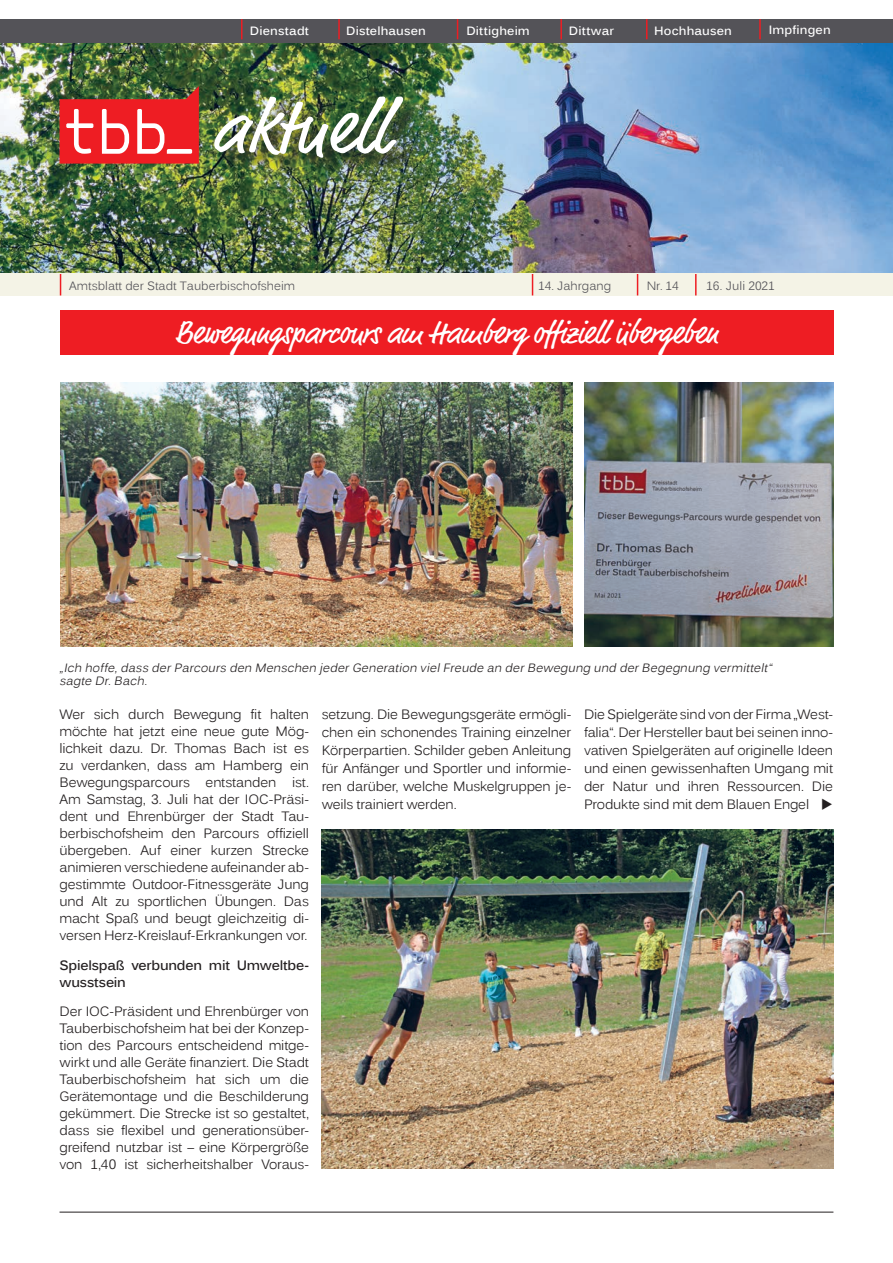
<style>
.page{position:relative;width:893px;height:1263px;background:#fff}
.page>*{position:absolute;margin:0;border:0;box-sizing:border-box;transform-origin:0 0}
.t1{font:76.2px "Market Web";color:#fff}
.t2{font:31.95px "Market Web";letter-spacing:-.02em;color:#fff}
.t3{font:13.5px/17px "Kalinga";letter-spacing:-.015em;color:#231f20;text-align:justify}
.t4{font:700 13.5px/17px "Kalinga";letter-spacing:-.015em;color:#231f20}
.t5{font:italic 12px/13.5px "Kalinga";color:#231f20}
.t6{font:12px "Kalinga";color:#545358}
.t7{font:700 12px "Kalinga";letter-spacing:.015em;color:#fff}
</style>
<div class="page">
<img style="left:0;top:42px;width:893px;height:231px">
<div style="left:0;top:273px;width:893px;height:22px;background:#f4f3e6"></div>
<div style="left:0;top:19px;width:893px;height:23px;background:#545358"></div>
<div style="left:217px;top:100px;width:204px;height:76px;background:#231f20;opacity:.75"></div>
<svg style="left:532px;top:274px;width:1px;height:21px"></svg>
<svg style="left:60px;top:274px;width:1px;height:21px"></svg>
<hr style="left:338px;top:19px;width:2px;height:20px;background:#ee1d23">
<svg style="left:241px;top:19px;width:1px;height:20px"></svg>
<svg style="left:457px;top:19px;width:1px;height:20px"></svg>
<hr style="left:560px;top:19px;width:2px;height:20px;background:#ee1d23">
<svg style="left:646px;top:19px;width:1px;height:20px"></svg>
<hr style="left:759px;top:19px;width:2px;height:20px;background:#ee1d23">
<svg style="left:637px;top:274px;width:1px;height:21px"></svg>
<hr style="left:695px;top:274px;width:2px;height:21px;background:#ee1d23">
<svg style="left:60px;top:86px;width:139px;height:78px;background:#d44744"></svg>
<hr style="left:60px;top:1212px;width:773px;height:1px;background:#231f20">
<div style="left:60px;top:310px;width:773px;height:45px;background:#ee1d23"></div>
<img style="left:584px;top:383px;width:249px;height:263px">
<img style="left:322px;top:829px;width:511px;height:340px">
<img style="left:61px;top:383px;width:511px;height:263px">
<p class="t7" style="left:250px;top:23px;width:61px">Dienstadt</p>
<p class="t7" style="left:346px;top:23px;width:81px">Distelhausen</p>
<p class="t7" style="left:466px;top:23px;width:65px">Dittigheim</p>
<p class="t7" style="left:569px;top:23px;width:47px">Dittwar</p>
<p class="t7" style="left:654px;top:23px;width:79px">Hochhausen</p>
<p class="t7" style="left:769px;top:22px;width:64px">Impfingen</p>
<h1 class="t1" style="left:212px;top:82px;width:179px">aktuell</h1>
<p class="t6" style="left:69px;top:278px;width:227px">Amtsblatt der Stadt Tauberbischofsheim</p>
<p class="t6" style="left:538px;top:278px;width:74px">14. Jahrgang</p>
<p class="t6" style="left:647px;top:278px;width:33px">Nr. 14</p>
<p class="t6" style="left:706px;top:278px;width:70px">16. Juli 2021</p>
<h2 class="t2" style="left:175px;top:314px;width:545px">Bewegungsparcours am Hamberg offiziell übergeben</h2>
<p class="t5" style="left:59px;top:662px;width:717px">„Ich hoffe,dass derParcours den Menschen jederGeneration vielFreude an derBewegung und derBegegnung vermittelt“ sagte Dr.Bach.</p>
<p class="t3" style="left:60px;top:707px;width:251px">Wer sich durch Bewegung fit halten möchte hat jetzt eine neue gute Mög&shy;lichkeit dazu. Dr. Thomas Bach ist es zu verdanken, dass am Hamberg ein Bewegungsparcours entstanden ist.<br>Am Samstag, 3. Juli hat der IOC-Präsi&shy;dent und Ehrenbürger der Stadt Tau&shy;berbischofsheim den Parcours offiziell übergeben. Auf einer kurzen Strecke animieren verschiedene aufeinander ab&shy;gestimmte Outdoor-Fitnessgeräte Jung und Alt zu sportlichen Übungen. Das macht Spaß und beugt gleichzeitig di&shy;versen Herz-Kreislauf-Erkrankungen vor.</p>
<p class="t4" style="left:60px;top:957px;width:251px">Spielspaß verbunden mit Umweltbe&shy;wusstsein</p>
<p class="t3" style="left:60px;top:1004px;width:251px">Der IOC-Präsident und Ehrenbürger von Tauberbischofsheim hat bei der Konzep&shy;tion des Parcours entscheidend mitge&shy;wirkt und alle Geräte finanziert. Die Stadt Tauberbischofsheim hat sich um die Gerätemontage und die Beschilderung gekümmert. Die Strecke ist so gestaltet, dass sie flexibel und generationsüber&shy;greifend nutzbar ist – eine Körpergröße von 1,40 ist sicherheitshalber Voraus-</p>
<p class="t3" style="left:322px;top:707px;width:251px;line-height:17.9px">setzung. Die Bewegungsgeräte ermögli&shy;chen ein schonendes Training einzelner Körperpartien. Schilder geben Anleitung für Anfänger und Sportler und informie&shy;ren darüber, welche Muskelgruppen je&shy;weils trainiert werden.</p>
<p class="t3" style="left:584px;top:707px;width:251px;line-height:17.9px">Die Spielgeräte sind von der Firma „West&shy;falia“. Der Hersteller baut bei seinen inno&shy;vativen Spielgeräten auf originelle Ideen und einen gewissenhaften Umgang mit der Natur und ihren Ressourcen. Die Produkte sind mit dem Blauen Engel ◆</p>
</div>
